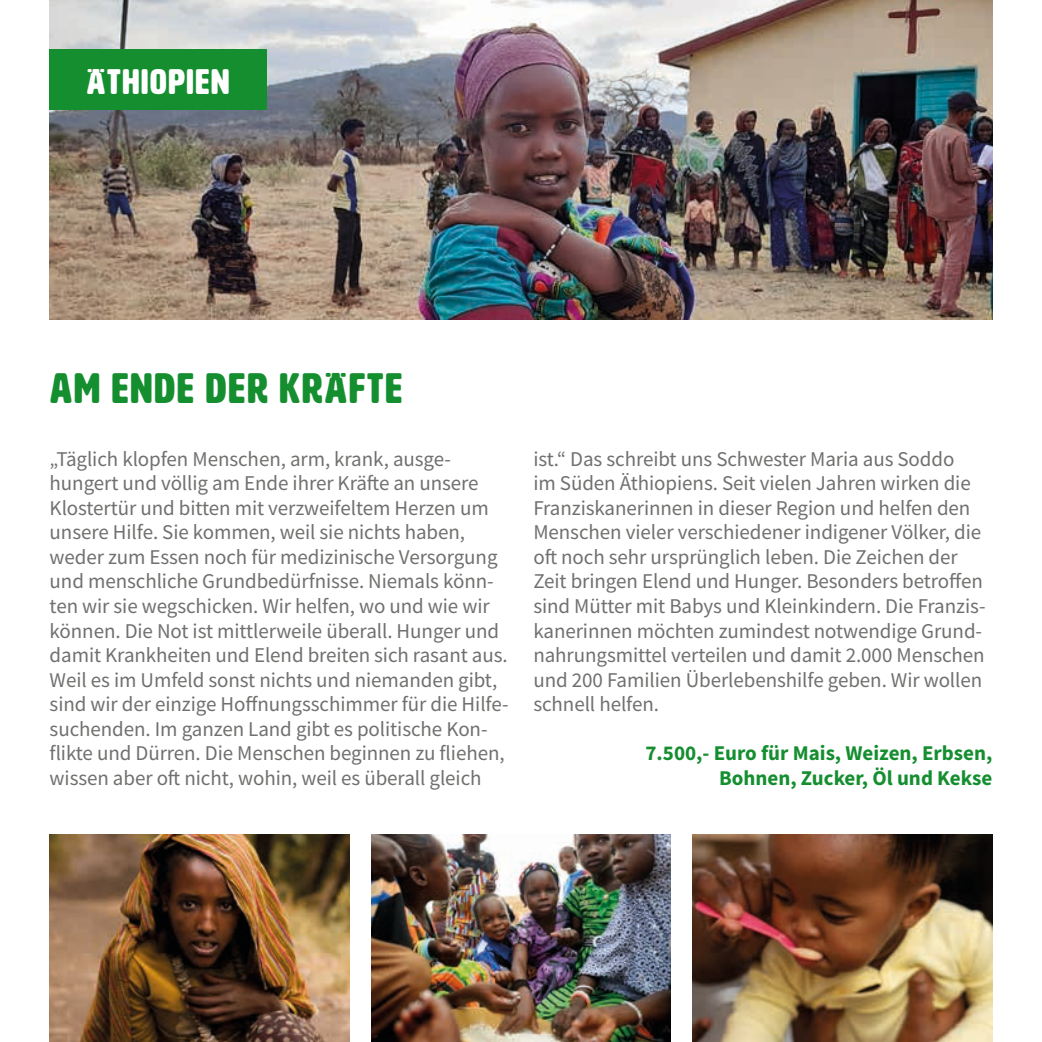
<style>
.page{position:relative;width:1042px;height:1042px;background:#fff}
.page>*{position:absolute;margin:0;border:0;box-sizing:border-box;transform-origin:0 0}
.t1{font:42px "HWT Artz";letter-spacing:.05em;color:#158e30}
.t2{font:35px "HWT Artz";letter-spacing:.05em;color:#fff}
.t3{font:21px/24.5px "Source Sans Pro";letter-spacing:-.005em;color:#70706f}
.t4{font:700 21px/24.5px "Source Sans Pro";color:#158e30;text-align:right}
</style>
<div class="page">
<img style="left:50px;top:0;width:942px;height:319px">
<div style="left:50px;top:50px;width:217px;height:60px;background:#158e30"></div>
<img style="left:50px;top:834px;width:299px;height:208px">
<img style="left:371px;top:834px;width:300px;height:208px">
<img style="left:692px;top:834px;width:300px;height:208px">
<h2 class="t2" style="left:87px;top:63px;width:144px">ÄTHIOPIEN</h2>
<h1 class="t1" style="left:50px;top:366px;width:354px">AM ENDE DER KRÄFTE</h1>
<p class="t3" style="left:50px;top:446px;width:460px">„Täglich klopfen Menschen, arm, krank, ausge&shy;hungert und völlig am Ende ihrer Kräfte an unsere Klostertür und bitten mit verzweifeltem Herzen um unsere Hilfe. Sie kommen, weil sie nichts haben, weder zum Essen noch für medizinische Versorgung und menschliche Grundbedürfnisse. Niemals könn&shy;ten wir sie wegschicken. Wir helfen, wo und wie wir können. Die Not ist mittlerweile überall. Hunger und damit Krankheiten und Elend breiten sich rasant aus.<br>Weil es im Umfeld sonst nichts und niemanden gibt, sind wir der einzige Hoffnungsschimmer für die Hilfe&shy;suchenden. Im ganzen Land gibt es politische Kon&shy;flikte und Dürren. Die Menschen beginnen zu fliehen, wissen aber oft nicht, wohin, weil es überall gleich</p>
<p class="t3" style="left:533px;top:446px;width:454px">ist.“ Das schreibt uns Schwester Maria aus Soddo<br>im Süden Äthiopiens. Seit vielen Jahren wirken die Franziskanerinnen in dieser Region und helfen den Menschen vieler verschiedener indigener Völker, die oft noch sehr ursprünglich leben. Die Zeichen der Zeit bringen Elend und Hunger. Besonders betroffen sind Mütter mit Babys und Kleinkindern. Die Franzis&shy;kanerinnen möchten zumindest notwendige Grund&shy;nahrungsmittel verteilen und damit 2.000 Menschen und 200 Familien Überlebenshilfe geben. Wir wollen schnell helfen.</p>
<p class="t4" style="left:645px;top:740px;width:348px">7.500,- Euro für Mais, Weizen, Erbsen,<br>Bohnen, Zucker, Öl und Kekse</p>
</div>
